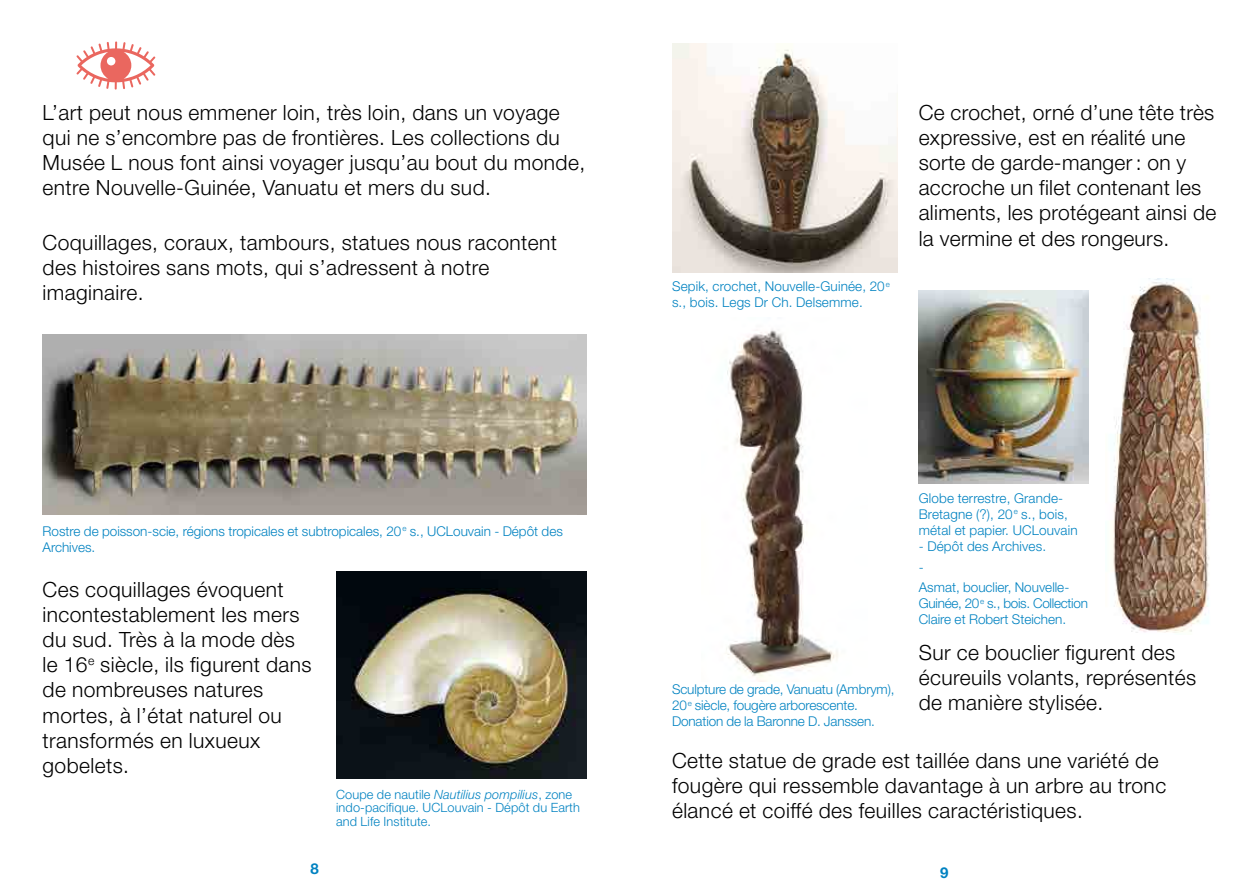
<style>
.page{position:relative;width:1259px;height:893px;background:#fff}
.page>*{position:absolute;margin:0;border:0;box-sizing:border-box;transform-origin:0 0}
.t1{font:300 21px/25.2px "Helvetica Neue LT Std";letter-spacing:.02em;color:#000}
.t2{font:700 15px "Helvetica Neue LT Std";color:#0082c1}
.t3{font:300 13.5px/16.2px "Helvetica Neue LT Std";color:#0082c1}
.t4{font:300 13.5px/16.2px "Helvetica Neue LT Std";letter-spacing:-.02em;color:#0082c1}
.t5{font:300 12.75px/13.5px "Helvetica Neue LT Std";letter-spacing:.01em;color:#0082c1}
.s1{font-style:italic}
</style>
<div class="page">
<img style="left:43px;top:334px;width:544px;height:180px">
<img style="left:336px;top:572px;width:251px;height:207px">
<img style="left:1112px;top:278px;width:98px;height:355px">
<svg style="left:76px;top:41px;width:79px;height:49px"></svg>
<img style="left:918px;top:291px;width:170px;height:192px">
<img style="left:672px;top:43px;width:225px;height:230px">
<img style="left:726px;top:329px;width:112px;height:352px">
<p class="t1" style="left:43px;top:99px;width:544px">L’art peut nous emmener loin, très loin, dans un voyage qui ne s’encombre pas de frontières. Les collections du Musée L nous font ainsi voyager jusqu’au bout du monde, entre Nouvelle-Guinée, Vanuatu et mers du sud.</p>
<p class="t1" style="left:43px;top:230px;width:516px">Coquillages, coraux, tambours, statues nous racontent des histoires sans mots, qui s’adressent à notre imaginaire.</p>
<p class="t3" style="left:43px;top:523px;width:522px">Rostre de poisson-scie, régions tropicales et subtropicales, 20<sup>e</sup> s., UCLouvain - Dépôt des<br>Archives.</p>
<p class="t1" style="left:43px;top:576px;width:271px">Ces coquillages évoquent incontestablement les mers du sud. Très à la mode dès le 16<sup>e</sup> siècle, ils figurent dans de nombreuses natures mortes, à l’état naturel ou transformés en luxueux gobelets.</p>
<p class="t5" style="left:336px;top:787px;width:245px">Coupe de nautile <span class="s1">Nautilius pompilius</span>, zone indo-pacifique. UCLouvain - Dépôt du Earth and Life Institute.</p>
<p class="t3" style="left:672px;top:278px;width:219px">Sepik, crochet, Nouvelle-Guinée, 20<sup>e </sup>s., bois. Legs Dr Ch. Delsemme.</p>
<p class="t1" style="left:918px;top:99px;width:299px">Ce crochet, orné d’une tête très expressive, est en réalité une sorte de garde-manger: on y accroche un filet contenant les aliments, les protégeant ainsi de la vermine et des rongeurs.</p>
<p class="t3" style="left:672px;top:681px;width:224px">Sculpture de grade, Vanuatu (Ambrym),<br>20<sup>e</sup> siècle, fougère arborescente.<br>Donation de la Baronne D. Janssen.</p>
<p class="t3" style="left:918px;top:489px;width:160px">Globe terrestre, Grande-<br>Bretagne (?), 20<sup>e</sup> s., bois, métal et papier. UCLouvain</p>
<p class="t3" style="left:918px;top:536px;width:152px;line-height:20.4px">- Dépôt des Archives.<br>-<br>Asmat, bouclier, Nouvelle-</p>
<p class="t4" style="left:918px;top:595px;width:171px">Guinée, 20<sup>e</sup> s., bois. Collection<br>Claire et Robert Steichen.</p>
<p class="t1" style="left:918px;top:639px;width:279px">Sur ce bouclier figurent des écureuils volants, représentés de manière stylisée.</p>
<p class="t1" style="left:672px;top:747px;width:496px">Cette statue de grade est taillée dans une variété de fougère qui ressemble davantage à un arbre au tronc élancé et coiffé des feuilles caractéristiques.</p>
<p class="t2" style="left:310px;top:859px;width:10px">8</p>
<p class="t2" style="left:940px;top:864px;width:10px">9</p>
</div>
